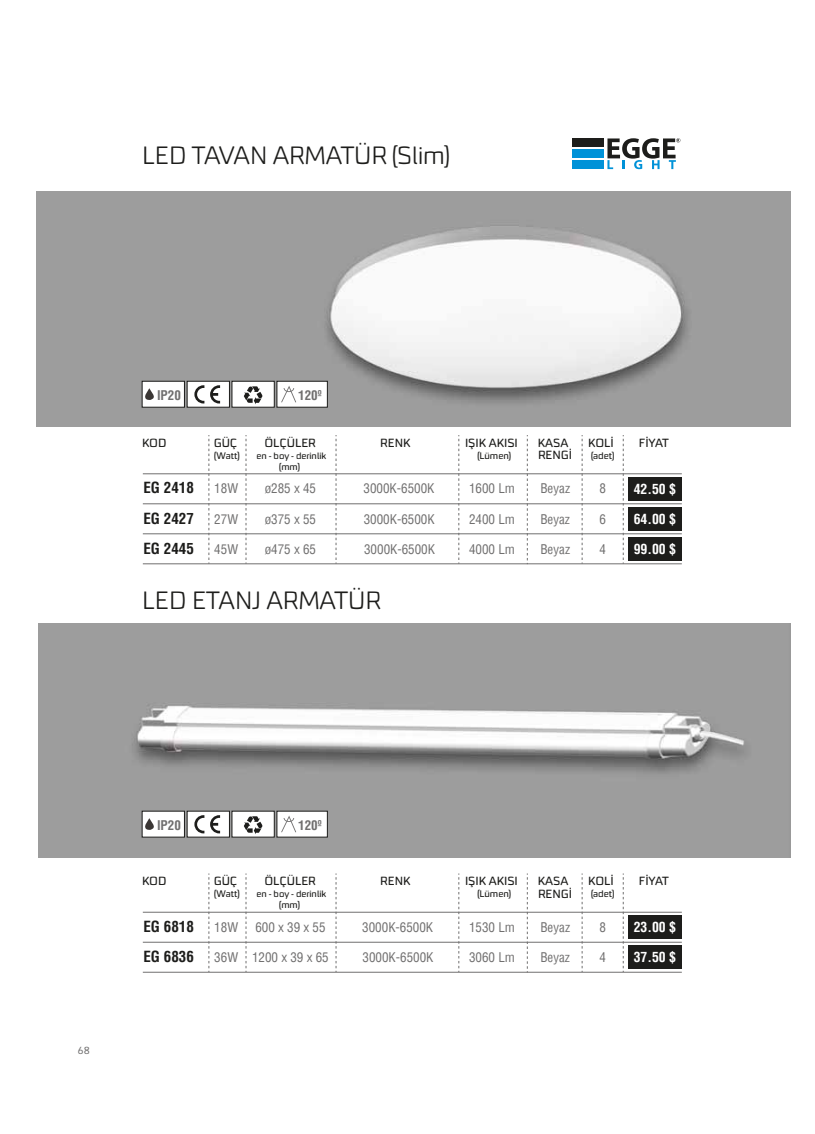
<style>
.page{position:relative;width:815px;height:1134px;background:#fff}
.page>*{position:absolute;margin:0;border:0;box-sizing:border-box;transform-origin:0 0}
.t1{font:300 25px "Taca Pro";color:#1d1d1b}
.t2{font:700 condensed 15px "Helvetica";color:#1d1d1b}
.t3{font:700 condensed 13.75px "Helvetica";color:#fff}
.t4{font:500 condensed 13px "Helvetica";color:#706f6f}
.t5{font:700 condensed 13px "Helvetica";color:#706f6f}
.t6{font:11.88px "Taca Pro";color:#1d1d1b}
.t7{font:10px "Monda";color:#706f6f}
.t8{font:9.5px "Taca Pro";color:#1d1d1b}
.t9{font:9.25px/11.1px "Taca Pro";color:#1d1d1b;text-align:center}
</style>
<div class="page">
<img style="left:36px;top:191px;width:754px;height:235px">
<img style="left:38px;top:623px;width:752px;height:235px">
<div style="left:628px;top:477px;width:54px;height:23px;background:#1d1d1b"></div>
<div style="left:628px;top:507px;width:54px;height:23px;background:#1d1d1b"></div>
<div style="left:628px;top:537px;width:54px;height:23px;background:#1d1d1b"></div>
<hr style="left:143px;top:473px;width:539px;height:1px;background:#706f6f">
<hr style="left:143px;top:503px;width:539px;height:1px;background:#706f6f">
<hr style="left:143px;top:533px;width:539px;height:1px;background:#706f6f">
<hr style="left:143px;top:563px;width:539px;height:1px;background:#706f6f">
<svg style="left:208px;top:435px;width:1px;height:129px"></svg>
<svg style="left:246px;top:435px;width:1px;height:129px"></svg>
<svg style="left:336px;top:435px;width:1px;height:129px"></svg>
<svg style="left:458px;top:435px;width:1px;height:129px"></svg>
<svg style="left:527px;top:435px;width:1px;height:128px"></svg>
<svg style="left:582px;top:435px;width:1px;height:129px"></svg>
<svg style="left:623px;top:435px;width:1px;height:129px"></svg>
<div style="left:628px;top:915px;width:54px;height:24px;background:#1d1d1b"></div>
<div style="left:628px;top:945px;width:54px;height:24px;background:#1d1d1b"></div>
<hr style="left:143px;top:912px;width:539px;height:1px;background:#706f6f">
<hr style="left:143px;top:942px;width:539px;height:1px;background:#706f6f">
<hr style="left:143px;top:972px;width:539px;height:1px;background:#706f6f">
<svg style="left:208px;top:873px;width:1px;height:99px"></svg>
<svg style="left:246px;top:873px;width:1px;height:99px"></svg>
<svg style="left:336px;top:873px;width:1px;height:99px"></svg>
<svg style="left:458px;top:873px;width:1px;height:99px"></svg>
<svg style="left:527px;top:873px;width:1px;height:99px"></svg>
<svg style="left:582px;top:873px;width:1px;height:99px"></svg>
<svg style="left:623px;top:873px;width:1px;height:99px"></svg>
<div style="left:572px;top:138px;width:31px;height:9px;background:#1d1d1b"></div>
<div style="left:572px;top:160px;width:31px;height:9px;background:#0092d8"></div>
<div style="left:572px;top:149px;width:31px;height:9px;background:#0092d8"></div>
<svg style="left:607px;top:138px;width:73px;height:31px"></svg>
<div style="left:142px;top:811px;width:43px;height:26px;background:#fff"></div>
<div style="left:187px;top:811px;width:43px;height:26px;background:#fff"></div>
<div style="left:232px;top:811px;width:42px;height:26px;background:#fff"></div>
<div style="left:277px;top:811px;width:50px;height:26px;background:#fff"></div>
<svg style="left:194px;top:815px;width:10px;height:18px"></svg>
<svg style="left:210px;top:815px;width:10px;height:18px"></svg>
<svg style="left:244px;top:816px;width:19px;height:18px"></svg>
<svg style="left:145px;top:818px;width:9px;height:12px"></svg>
<svg style="left:281px;top:815px;width:15px;height:17px"></svg>
<div style="left:142px;top:381px;width:43px;height:26px;background:#fff;border:1px solid #1d1d1b"></div>
<div style="left:187px;top:381px;width:43px;height:26px;background:#fff;border:1px solid #1d1d1b"></div>
<div style="left:232px;top:381px;width:42px;height:26px;background:#fff;border:1px solid #1d1d1b"></div>
<div style="left:277px;top:381px;width:50px;height:26px;background:#fff;border:1px solid #1d1d1b"></div>
<svg style="left:194px;top:385px;width:10px;height:18px"></svg>
<svg style="left:210px;top:385px;width:10px;height:18px"></svg>
<svg style="left:244px;top:386px;width:19px;height:18px"></svg>
<svg style="left:145px;top:388px;width:9px;height:12px"></svg>
<svg style="left:281px;top:386px;width:15px;height:16px"></svg>
<h1 class="t1" style="left:142px;top:139px;width:309px">LED TAVAN ARMATÜR (Slim)</h1>
<p class="t5" style="left:157px;top:387px;width:25px">IP20</p>
<p class="t5" style="left:298px;top:387px;width:25px">120º</p>
<p class="t6" style="left:142px;top:435px;width:26px">KOD</p>
<p class="t6" style="left:214px;top:435px;width:25px">GÜÇ</p>
<p class="t6" style="left:264px;top:435px;width:53px">ÖLÇÜLER</p>
<p class="t6" style="left:380px;top:435px;width:32px">RENK</p>
<p class="t6" style="left:465px;top:435px;width:54px">IŞIK AKISI</p>
<p class="t6" style="left:538px;top:435px;width:32px">KASA</p>
<p class="t6" style="left:588px;top:435px;width:27px">KOLİ</p>
<p class="t6" style="left:639px;top:435px;width:32px">FİYAT</p>
<p class="t2" style="left:143px;top:478px;width:52px">EG 2418</p>
<p class="t4" style="left:214px;top:480px;width:25px">18W</p>
<p class="t4" style="left:265px;top:480px;width:53px">ø285 x 45</p>
<p class="t4" style="left:364px;top:480px;width:72px">3000K-6500K</p>
<p class="t4" style="left:469px;top:480px;width:47px">1600 Lm</p>
<p class="t4" style="left:540px;top:480px;width:31px">Beyaz</p>
<p class="t4" style="left:600px;top:480px;width:8px">8</p>
<p class="t3" style="left:634px;top:481px;width:44px">42.50 $</p>
<p class="t2" style="left:143px;top:509px;width:52px">EG 2427</p>
<p class="t4" style="left:214px;top:511px;width:25px">27W</p>
<p class="t4" style="left:265px;top:511px;width:53px">ø375 x 55</p>
<p class="t4" style="left:364px;top:511px;width:72px">3000K-6500K</p>
<p class="t4" style="left:469px;top:511px;width:47px">2400 Lm</p>
<p class="t4" style="left:540px;top:511px;width:31px">Beyaz</p>
<p class="t4" style="left:600px;top:511px;width:8px">6</p>
<p class="t3" style="left:634px;top:510px;width:44px">64.00 $</p>
<p class="t2" style="left:143px;top:539px;width:52px">EG 2445</p>
<p class="t4" style="left:214px;top:541px;width:25px">45W</p>
<p class="t4" style="left:265px;top:541px;width:53px">ø475 x 65</p>
<p class="t4" style="left:364px;top:541px;width:72px">3000K-6500K</p>
<p class="t4" style="left:469px;top:541px;width:47px">4000 Lm</p>
<p class="t4" style="left:540px;top:541px;width:31px">Beyaz</p>
<p class="t4" style="left:600px;top:541px;width:8px">4</p>
<p class="t3" style="left:634px;top:541px;width:44px">99.00 $</p>
<p class="t8" style="left:214px;top:449px;width:27px">(Watt)</p>
<p class="t8" style="left:477px;top:449px;width:35px">(Lümen)</p>
<p class="t6" style="left:538px;top:447px;width:36px">RENGİ</p>
<p class="t8" style="left:591px;top:449px;width:25px">(adet)</p>
<p class="t9" style="left:257px;top:449px;width:71px">en - boy - derinlik (mm)</p>
<h1 class="t1" style="left:142px;top:584px;width:240px">LED ETANJ ARMATÜR</h1>
<p class="t7" style="left:78px;top:1044px;width:14px">68</p>
<p class="t5" style="left:157px;top:817px;width:25px">IP20</p>
<p class="t5" style="left:298px;top:817px;width:25px">120º</p>
<p class="t6" style="left:142px;top:873px;width:26px">KOD</p>
<p class="t6" style="left:214px;top:873px;width:25px">GÜÇ</p>
<p class="t6" style="left:264px;top:873px;width:53px">ÖLÇÜLER</p>
<p class="t6" style="left:380px;top:873px;width:32px">RENK</p>
<p class="t6" style="left:465px;top:873px;width:54px">IŞIK AKISI</p>
<p class="t6" style="left:538px;top:873px;width:32px">KASA</p>
<p class="t6" style="left:588px;top:873px;width:27px">KOLİ</p>
<p class="t6" style="left:639px;top:873px;width:32px">FİYAT</p>
<p class="t2" style="left:143px;top:917px;width:52px">EG 6818</p>
<p class="t4" style="left:214px;top:919px;width:25px">18W</p>
<p class="t4" style="left:255px;top:919px;width:72px">600 x 39 x 55</p>
<p class="t4" style="left:362px;top:919px;width:72px">3000K-6500K</p>
<p class="t4" style="left:469px;top:919px;width:47px">1530 Lm</p>
<p class="t4" style="left:540px;top:919px;width:31px">Beyaz</p>
<p class="t4" style="left:600px;top:919px;width:8px">8</p>
<p class="t3" style="left:634px;top:919px;width:44px">23.00 $</p>
<p class="t2" style="left:143px;top:947px;width:52px">EG 6836</p>
<p class="t4" style="left:214px;top:949px;width:116px">36W 1200 x 39 x 65</p>
<p class="t4" style="left:363px;top:949px;width:72px">3000K-6500K</p>
<p class="t4" style="left:469px;top:949px;width:47px">3060 Lm</p>
<p class="t4" style="left:540px;top:949px;width:31px">Beyaz</p>
<p class="t4" style="left:600px;top:949px;width:8px">4</p>
<p class="t3" style="left:634px;top:949px;width:44px">37.50 $</p>
<p class="t8" style="left:214px;top:887px;width:27px">(Watt)</p>
<p class="t8" style="left:477px;top:887px;width:35px">(Lümen)</p>
<p class="t6" style="left:538px;top:886px;width:36px">RENGİ</p>
<p class="t8" style="left:591px;top:887px;width:25px">(adet)</p>
<p class="t9" style="left:257px;top:888px;width:71px">en - boy - derinlik (mm)</p>
</div>
